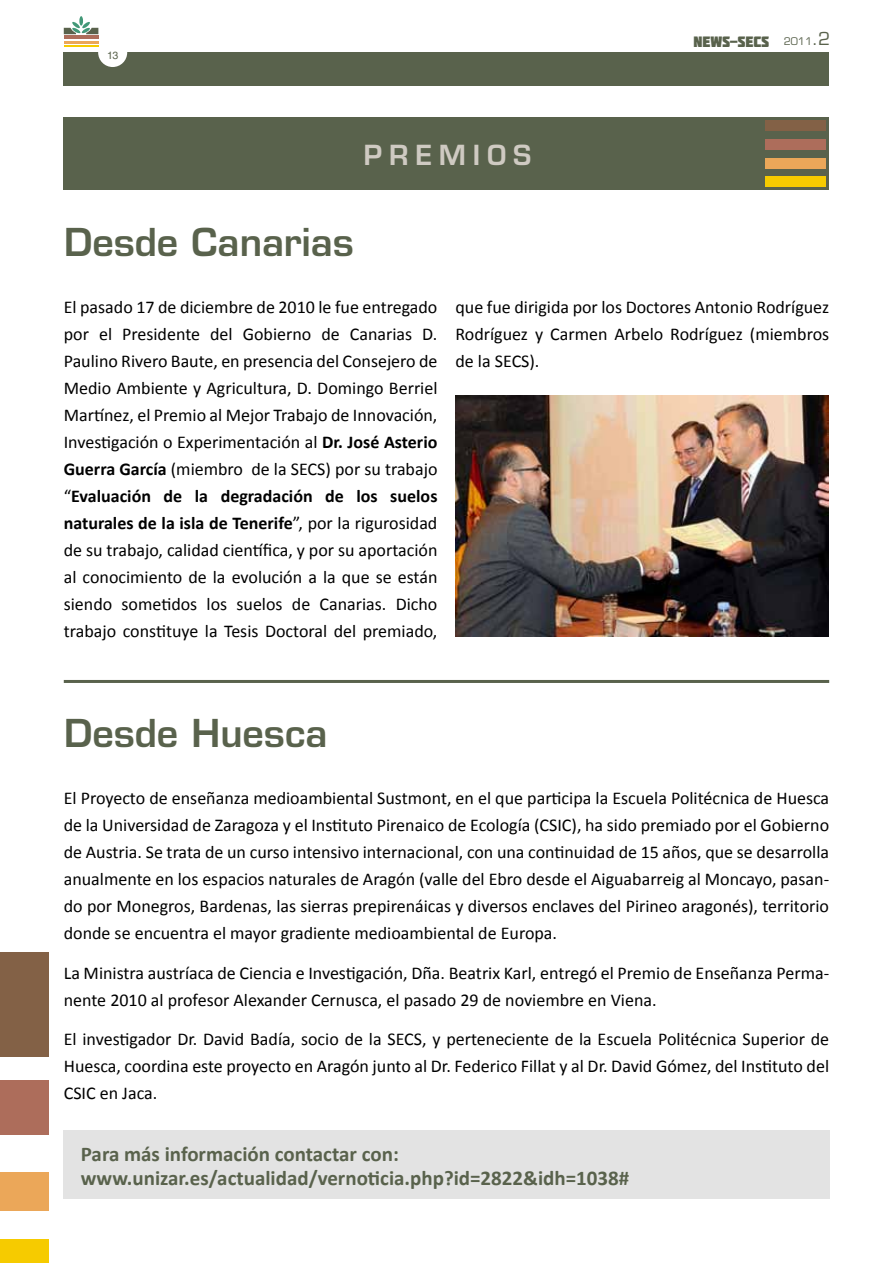
<style>
.page{position:relative;width:893px;height:1263px;background:#fff}
.page>*{position:absolute;margin:0;border:0;box-sizing:border-box;transform-origin:0 0}
.t1{font:600 37.5px "Eurostile";color:#59624c}
.t2{font:600 27px "Eurostile";letter-spacing:.25em;color:#cfcac2}
.t3{font:700 21px/24px "Calibri";color:#59624c}
.t4{font:18px/27px "Calibri";color:#000;text-align:justify}
.t5{font:15px "Molot";color:#59624c}
.t6{font:10.5px "Helvetica LT Std";color:#59624c}
.s1{font-family:"Eurostile";font-size:10.2px}
.s2{font-family:"Eurostile";font-size:17.4px}
.s3{font-weight:700}
</style>
<div class="page">
<div style="left:64px;top:52px;width:765px;height:33px;background:#59624c"></div>
<div style="left:98px;top:38px;width:29px;height:29px;background:#fff;border-radius:50%"></div>
<svg style="left:79px;top:16px;width:4px;height:10px"></svg>
<hr style="left:64px;top:36px;width:34px;height:3px;background:#ad6d5b">
<hr style="left:64px;top:41px;width:34px;height:2px;background:#eba759">
<hr style="left:64px;top:45px;width:34px;height:2px;background:#f6cb00">
<svg style="left:64px;top:21px;width:34px;height:13px"></svg>
<div style="left:0;top:1081px;width:49px;height:54px;background:#ad6d5b"></div>
<div style="left:0;top:1172px;width:49px;height:38px;background:#eba759"></div>
<div style="left:0;top:1239px;width:49px;height:24px;background:#f6cb00"></div>
<div style="left:0;top:952px;width:49px;height:104px;background:#836146"></div>
<div style="left:64px;top:118px;width:765px;height:72px;background:#59624c"></div>
<div style="left:765px;top:121px;width:61px;height:10px;background:#836146"></div>
<div style="left:765px;top:139px;width:61px;height:11px;background:#ad6d5b"></div>
<div style="left:765px;top:158px;width:61px;height:10px;background:#eba759"></div>
<div style="left:765px;top:177px;width:61px;height:10px;background:#f6cb00"></div>
<hr style="left:64px;top:680px;width:765px;height:3px;background:#59624c">
<img style="left:455px;top:395px;width:374px;height:241px">
<div style="left:63px;top:1130px;width:767px;height:69px;background:#e3e3e3"></div>
<p class="t6" style="left:107px;top:49px;width:13px">13</p>
<h2 class="t2" style="left:364px;top:138px;width:169px">PREMIOS</h2>
<h1 class="t1" style="left:64px;top:218px;width:291px">Desde Canarias</h1>
<p class="t5" style="left:693px;top:33px;width:138px">NEWS-SECS <span class="s1">2011</span><span class="s2">.2</span></p>
<p class="t4" style="left:64px;top:293px;width:375px">El pasado 17 de diciembre de 2010 le fue entregado por el Presidente del Gobierno de Canarias D.<br>Paulino Rivero Baute, en presencia del Consejero de Medio Ambiente y Agricultura, D. Domingo Berriel Martínez, el Premio al Mejor Trabajo de Innovación, Investigación o Experimentación al <span class="s3">Dr. José Asterio Guerra García</span> (miembro de la SECS) por su trabajo “<span class="s3">Evaluación de la degradación de los suelos naturales de la isla de Tenerife</span>”, por la rigurosidad de su trabajo, calidad científica, y por su aportación al conocimiento de la evolución a la que se están siendo sometidos los suelos de Canarias. Dicho trabajo constituye la Tesis Doctoral del premiado,</p>
<p class="t4" style="left:455px;top:293px;width:375px">que fue dirigida por los Doctores Antonio Rodríguez Rodríguez y Carmen Arbelo Rodríguez (miembros de la SECS).</p>
<h1 class="t1" style="left:64px;top:709px;width:265px">Desde Huesca</h1>
<p class="t4" style="left:64px;top:783px;width:767px">El Proyecto de enseñanza medioambiental Sustmont, en el que participa la Escuela Politécnica de Huesca de la Universidad de Zaragoza y el Instituto Pirenaico de Ecología (CSIC), ha sido premiado por el Gobierno de Austria. Se trata de un curso intensivo internacional, con una continuidad de 15 años, que se desarrolla anualmente en los espacios naturales de Aragón (valle del Ebro desde el Aiguabarreig al Moncayo, pasan&shy;do por Monegros, Bardenas, las sierras prepirenáicas y diversos enclaves del Pirineo aragonés), territorio donde se encuentra el mayor gradiente medioambiental de Europa.</p>
<p class="t4" style="left:64px;top:958px;width:767px">La Ministra austríaca de Ciencia e Investigación, Dña. Beatrix Karl, entregó el Premio de Enseñanza Perma&shy;nente 2010 al profesor Alexander Cernusca, el pasado 29 de noviembre en Viena.</p>
<p class="t4" style="left:64px;top:1025px;width:767px">El investigador Dr. David Badía, socio de la SECS, y perteneciente de la Escuela Politécnica Superior de Huesca, coordina este proyecto en Aragón junto al Dr. Federico Fillat y al Dr. David Gómez, del Instituto del CSIC en Jaca.</p>
<p class="t3" style="left:81px;top:1141px;width:550px">Para más información contactar con: www.unizar.es/actualidad/vernoticia.php?id=2822&amp;idh=1038#</p>
</div>
